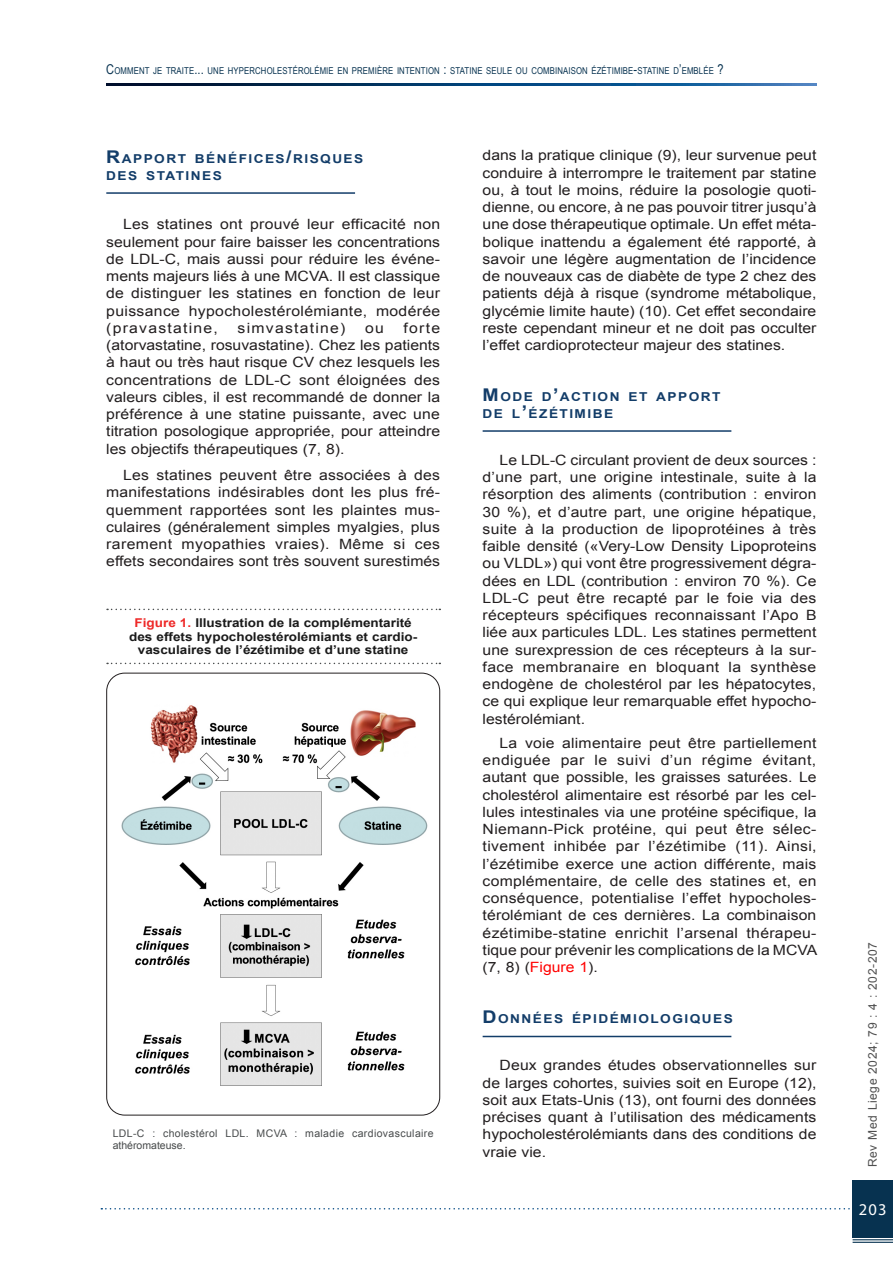
<style>
.page{position:relative;width:893px;height:1263px;background:#fff}
.page>*{position:absolute;margin:0;border:0;box-sizing:border-box;transform-origin:0 0}
.t1{font:16.5px "Myriad Pro";color:#fff}
.Texte_2020{font:14.1px/17.2px "Arial";color:#231f20;text-align:justify;scale:1.11 1}
.Texte_2020-2{font:14.1px "Arial";letter-spacing:.08em;color:#231f20;scale:1.11 1}
.Titre_1_2020{font:700 12.3px/16.5px "Arial";letter-spacing:.105em;color:#133d69;scale:1.11 1}
.Légendes_Tab_et_Fig_2020{font:700 12.15px/13.5px "Arial";color:#1a1a1a;text-align:center;scale:1.11 1}
.t2{font:12px "Arial";letter-spacing:.05em;color:#505050}
.Notes_supplém_2020{font:10.5px/12px "Arial";letter-spacing:.035em;color:#484b4c}
.t3{font:9.45px "Arial Narrow";letter-spacing:.015em;color:#073250}
.s1{font-size:13.5px}
.s2{font-size:17.55px}
.s3{color:#ee2928}
.s4{color:#f00}
</style>
<div class="page">
<svg style="left:101px;top:1208px;width:752px;height:1px"></svg>
<div style="left:853px;top:1180px;width:40px;height:57px;background:#073250"></div>
<hr style="left:853px;top:1239px;width:40px;height:1px;background:#073250">
<hr style="left:853px;top:1242px;width:40px;height:1px;background:#073250">
<svg style="left:106px;top:84px;width:710px;height:1px"></svg>
<hr style="left:106px;top:192px;width:249px;height:2px;background:#133d69">
<hr style="left:483px;top:430px;width:248px;height:2px;background:#133d69">
<hr style="left:483px;top:1036px;width:248px;height:1px;background:#133d69">
<img style="left:107px;top:673px;width:333px;height:442px">
<svg style="left:107px;top:609px;width:333px;height:1px"></svg>
<svg style="left:107px;top:663px;width:333px;height:1px"></svg>
<p class="t3" style="left:106px;top:63px;width:619px"><span class="s1">C</span>OMMENT JE TRAITE<span class="s1">...</span> UNE HYPERCHOLESTÉROLÉMIE EN PREMIÈRE INTENTION <span class="s1">:</span> STATINE SEULE OU COMBINAISON ÉZÉTIMIBE<span class="s1">-</span>STATINE D<span class="s1">’</span>EMBLÉE <span class="s1">?</span></p>
<p class="Titre_1_2020" style="left:106px;top:151px;width:233px"><span class="s2">R</span>APPORT BÉNÉFICES<span class="s2">/</span>RISQUES<br>DES STATINES</p>
<p class="Texte_2020" style="left:106px;top:216px;width:302px;text-indent:17px">Les statines ont prouvé leur efficacité non seulement pour faire baisser les concentrations de LDL-C, mais aussi pour réduire les événe&shy;ments majeurs liés à une MCVA. Il est classique de distinguer les statines en fonction de leur puissance hypocholestérolémiante, modérée (pravastatine,</p>
<p class="Texte_2020" style="left:106px;top:319px;width:302px;text-indent:297px">forte (atorvastatine, rosuvastatine). Chez les patients à haut ou très haut risque CV chez lesquels les concentrations de LDL-C sont éloignées des valeurs cibles, il est recommandé de donner la préférence à une statine puissante, avec une titration posologique appropriée, pour atteindre les objectifs thérapeutiques (7, 8).</p>
<p class="Texte_2020" style="left:106px;top:467px;width:302px;text-indent:17px">Les statines peuvent être associées à des manifestations indésirables dont les plus fré&shy;quemment rapportées sont les plaintes mus&shy;culaires (généralement simples myalgies, plus rarement myopathies vraies). Même si ces effets secondaires sont très souvent surestimés</p>
<p class="Texte_2020-2" style="left:238px;top:319px;width:99px">simvastatine)</p>
<p class="Texte_2020" style="left:365px;top:319px;width:18px">ou</p>
<p class="Légendes_Tab_et_Fig_2020" style="left:129px;top:616px;width:261px"><span class="s3">Figure 1.</span> Illustration de la complémentarité des effets hypocholestérolémiants et cardio&shy;vasculaires de l’ézétimibe et d’une statine</p>
<p class="Notes_supplém_2020" style="left:113px;top:1127px;width:322px">LDL-C : cholestérol LDL. MCVA : maladie cardiovasculaire athéromateuse.</p>
<p class="Texte_2020" style="left:483px;top:147px;width:302px">dans la pratique clinique (9), leur survenue peut conduire à interrompre le traitement par statine ou, à tout le moins, réduire la posologie quoti&shy;dienne, ou encore, à ne pas pouvoir titrer jusqu’à une dose thérapeutique optimale. Un effet méta&shy;bolique inattendu a également été rapporté, à savoir une légère augmentation de l’incidence de nouveaux cas de diabète de type 2 chez des patients déjà à risque (syndrome métabolique, glycémie limite haute) (10). Cet effet secondaire reste cependant mineur et ne doit pas occulter l’effet cardioprotecteur majeur des statines.</p>
<p class="Titre_1_2020" style="left:483px;top:389px;width:216px"><span class="s2">M</span> ODE D<span class="s2">’</span>ACTION ET APPORT<br>DE L<span class="s2">’</span>ÉZÉTIMIBE</p>
<p class="Texte_2020" style="left:483px;top:451px;width:302px;text-indent:17px">Le LDL-C circulant provient de deux sources : d’une part, une origine intestinale, suite à la résorption des aliments (contribution : environ 30 %), et d’autre part, une origine hépatique, suite à la production de lipoprotéines à très faible densité («Very-Low Density Lipoproteins ou VLDL») qui vont être progressivement dégra&shy;dées en LDL (contribution : environ 70 %). Ce LDL-C peut être recapté par le foie via des récepteurs spécifiques reconnaissant l’Apo B liée aux particules LDL. Les statines permettent une surexpression de ces récepteurs à la sur&shy;face membranaire en bloquant la synthèse endogène de cholestérol par les hépatocytes, ce qui explique leur remarquable effet hypocho&shy;lestérolémiant.</p>
<p class="Texte_2020" style="left:483px;top:734px;width:303px;text-indent:17px">La voie alimentaire peut être partiellement endiguée par le suivi d’un régime évitant, autant que possible, les graisses saturées. Le cholestérol alimentaire est résorbé par les cel&shy;lules intestinales via une protéine spécifique, la Niemann-Pick protéine, qui peut être sélec&shy;tivement inhibée par l’ézétimibe (11). Ainsi, l’ézétimibe exerce une action différente, mais complémentaire, de celle des statines et, en conséquence, potentialise l’effet hypocholes&shy;térolémiant de ces dernières. La combinaison ézétimibe-statine enrichit l’arsenal thérapeu&shy;tique pour prévenir les complications de la MCVA (7, 8) (<span class="s4">Figure 1</span>).</p>
<p class="Titre_1_2020" style="left:483px;top:1011px;width:227px"><span class="s2">D</span>ONNÉES ÉPIDÉMIOLOGIQUES</p>
<p class="Texte_2020" style="left:483px;top:1057px;width:302px;text-indent:17px">Deux grandes études observationnelles sur de larges cohortes, suivies soit en Europe (12), soit aux Etats-Unis (13), ont fourni des données précises quant à l’utilisation des médicaments hypocholestérolémiants dans des conditions de vraie vie.</p>
<p class="t2" style="left:865px;top:1167px;width:227px;rotate:-90deg">Rev Med Liege 2024; 79 : 4 : 202-207</p>
<p class="t1" style="left:859px;top:1199px;width:29px">203</p>
</div>
